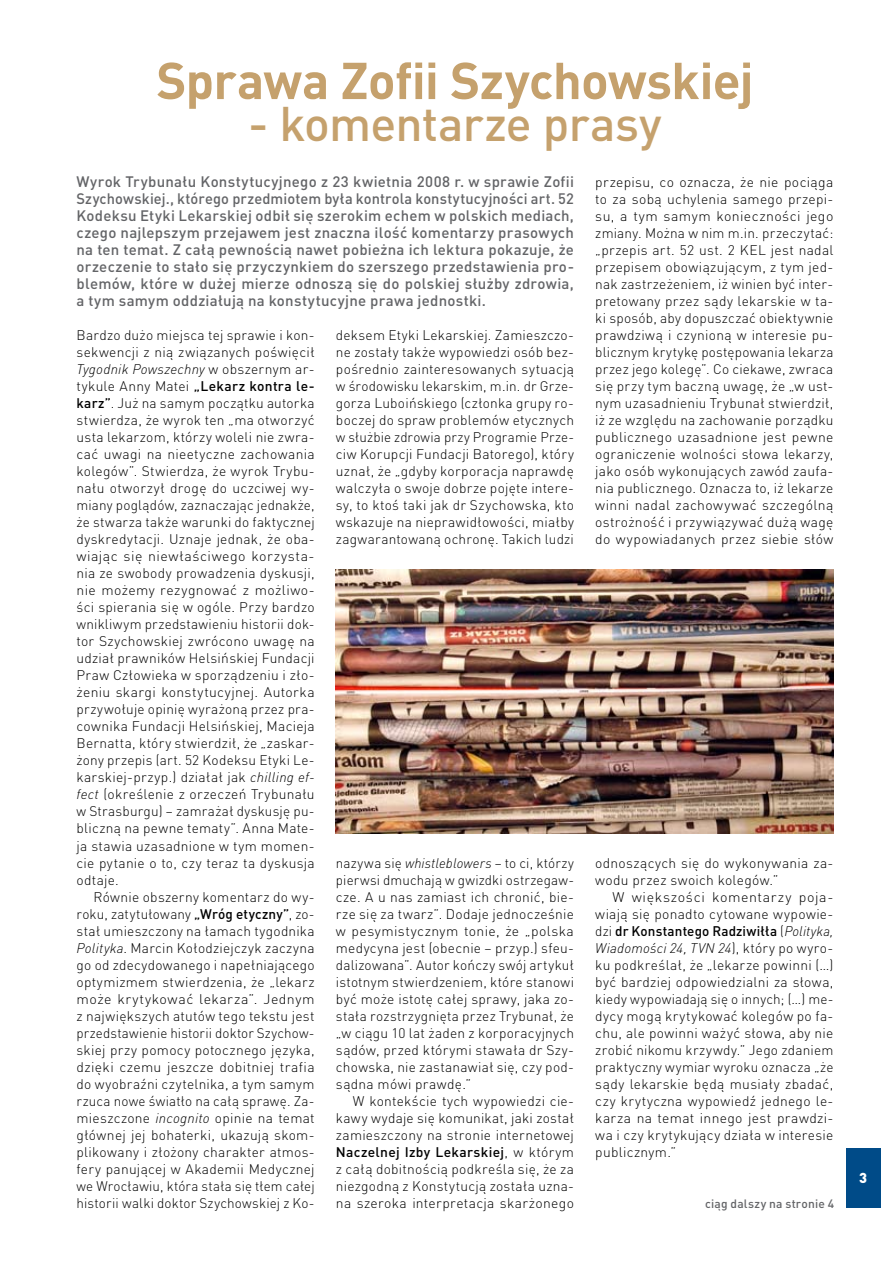
<style>
.page{position:relative;width:893px;height:1263px;background:#fff}
.page>*{position:absolute;margin:0;border:0;box-sizing:border-box;transform-origin:0 0}
.t1{font:700 51px "DIN Festival";letter-spacing:-.015em;color:#c5a16d}
.t2{font:500 48px "DIN Festival";letter-spacing:-.015em;color:#c5a16d}
.t3{font:500 15px/17px "DIN Festival";letter-spacing:.02em;color:#636467;text-align:justify}
.t4{font:900 14.25px "DIN Festival";color:#fff}
.t5{font:300 13.8px/17px "DIN Festival";letter-spacing:.02em;color:#000;text-align:justify}
.t6{font:500 12px "DIN Festival";letter-spacing:.02em;color:#636467}
.s1{font-style:italic}
.s2{font-weight:500}
</style>
<div class="page">
<img style="left:336px;top:570px;width:497px;height:263px">
<div style="left:846px;top:1148px;width:34px;height:60px;background:#004b88"></div>
<h1 class="t1" style="left:156px;top:47px;width:599px">Sprawa Zofii Szychowskiej</h1>
<h2 class="t2" style="left:248px;top:93px;width:415px">- komentarze prasy</h2>
<p class="t3" style="left:77px;top:173px;width:499px">Wyrok Trybunału Konstytucyjnego z 23 kwietnia 2008 r. w sprawie Zofii Szychowskiej., którego przedmiotem była kontrola konstytucyjności art. 52<br>Kodeksu Etyki Lekarskiej odbił się szerokim echem w polskich mediach, czego najlepszym przejawem jest znaczna ilość komentarzy prasowych na ten temat. Z całą pewnością nawet pobieżna ich lektura pokazuje, że orzeczenie to stało się przyczynkiem do szerszego przedstawienia pro&shy;blemów, które w dużej mierze odnoszą się do polskiej służby zdrowia, a tym samym oddziałują na konstytucyjne prawa jednostki.</p>
<p class="t5" style="left:595px;top:174px;width:240px">przepisu, co oznacza, że nie pociąga to za sobą uchylenia samego przepi&shy;su, a tym samym konieczności jego zmiany. Można w nim m.in. przeczytać: „przepis art. 52 ust. 2 KEL jest nadal przepisem obowiązującym, z tym jed&shy;nak zastrzeżeniem, iż winien być inter&shy;pretowany przez sądy lekarskie w ta&shy;ki sposób, aby dopuszczać obiektywnie prawdziwą i czynioną w interesie pu&shy;blicznym krytykę postępowania lekarza przez jego kolegę”. Co ciekawe, zwraca się przy tym baczną uwagę, że „w ust&shy;nym uzasadnieniu Trybunał stwierdził, iż ze względu na zachowanie porządku publicznego uzasadnione jest pewne ograniczenie wolności słowa lekarzy, jako osób wykonujących zawód zaufa&shy;nia publicznego. Oznacza to, iż lekarze winni nadal zachowywać szczególną ostrożność i przywiązywać dużą wagę do wypowiadanych przez siebie słów</p>
<p class="t5" style="left:77px;top:327px;width:240px">Bardzo dużo miejsca tej sprawie i kon&shy;sekwencji z nią związanych poświęcił <span class="s1">Tygodnik Powszechny</span> w obszernym ar&shy;tykule Anny Matei <span class="s2">„Lekarz kontra le&shy;karz”</span>. Już na samym początku autorka stwierdza, że wyrok ten „ma otworzyć usta lekarzom, którzy woleli nie zwra&shy;cać uwagi na nieetyczne zachowania kolegów”. Stwierdza, że wyrok Trybu&shy;nału otworzył drogę do uczciwej wy&shy;miany poglądów, zaznaczając jednakże, że stwarza także warunki do faktycznej dyskredytacji. Uznaje jednak, że oba&shy;wiając się niewłaściwego korzysta&shy;nia ze swobody prowadzenia dyskusji, nie możemy rezygnować z możliwo&shy;ści spierania się w ogóle. Przy bardzo wnikliwym przedstawieniu historii dok&shy;tor Szychowskiej zwrócono uwagę na udział prawników Helsińskiej Fundacji Praw Człowieka w sporządzeniu i zło&shy;żeniu skargi konstytucyjnej. Autorka przywołuje opinię wyrażoną przez pra&shy;cownika Fundacji Helsińskiej, Macieja Bernatta, który stwierdził, że „zaskar&shy;żony przepis (art. 52 Kodeksu Etyki Le&shy;karskiej-przyp.) działał jak <span class="s1">chilling ef&shy;fect</span> (określenie z orzeczeń Trybunału w Strasburgu) – zamrażał dyskusję pu&shy;bliczną na pewne tematy”. Anna Mate&shy;ja stawia uzasadnione w tym momen&shy;cie pytanie o to, czy teraz ta dyskusja odtaje.</p>
<p class="t5" style="left:77px;top:888px;width:240px;text-indent:17px">Równie obszerny komentarz do wy&shy;roku, zatytułowany <span class="s2">„Wróg etyczny”</span>, zo&shy;stał umieszczony na łamach tygodnika <span class="s1">Polityka</span>. Marcin Kołodziejczyk zaczyna go od zdecydowanego i napełniającego optymizmem stwierdzenia, że „lekarz może krytykować lekarza”. Jednym z największych atutów tego tekstu jest przedstawienie historii doktor Szychow&shy;skiej przy pomocy potocznego języka, dzięki czemu jeszcze dobitniej trafia do wyobraźni czytelnika, a tym samym rzuca nowe światło na całą sprawę. Za&shy;mieszczone <span class="s1">incognito</span> opinie na temat głównej jej bohaterki, ukazują skom&shy;plikowany i złożony charakter atmos&shy;fery panującej w Akademii Medycznej we Wrocławiu, która stała się tłem całej historii walki doktor Szychowskiej z Ko-</p>
<p class="t5" style="left:336px;top:327px;width:240px">deksem Etyki Lekarskiej. Zamieszczo&shy;ne zostały także wypowiedzi osób bez&shy;pośrednio zainteresowanych sytuacją w środowisku lekarskim, m.in. dr Grze&shy;gorza Luboińskiego (członka grupy ro&shy;boczej do spraw problemów etycznych w służbie zdrowia przy Programie Prze&shy;ciw Korupcji Fundacji Batorego), który uznał, że „gdyby korporacja naprawdę walczyła o swoje dobrze pojęte intere&shy;sy, to ktoś taki jak dr Szychowska, kto wskazuje na nieprawidłowości, miałby zagwarantowaną ochronę. Takich ludzi</p>
<p class="t5" style="left:336px;top:854px;width:240px">nazywa się <span class="s1">whistleblowers</span> – to ci, którzy pierwsi dmuchają w gwizdki ostrzegaw&shy;cze. A u nas zamiast ich chronić, bie&shy;rze się za twarz”. Dodaje jednocześnie w pesymistycznym tonie, że „polska medycyna jest (obecnie – przyp.) sfeu&shy;dalizowana”. Autor kończy swój artykuł istotnym stwierdzeniem, które stanowi być może istotę całej sprawy, jaka zo&shy;stała rozstrzygnięta przez Trybunał, że „w ciągu 10 lat żaden z korporacyjnych sądów, przed którymi stawała dr Szy&shy;chowska, nie zastanawiał się, czy pod&shy;sądna mówi prawdę.”</p>
<p class="t5" style="left:336px;top:1092px;width:240px;text-indent:17px">W kontekście tych wypowiedzi cie&shy;kawy wydaje się komunikat, jaki został zamieszczony na stronie internetowej <span class="s2">Naczelnej Izby Lekarskiej</span>, w którym z całą dobitnością podkreśla się, że za niezgodną z Konstytucją została uzna&shy;na szeroka interpretacja skarżonego</p>
<p class="t5" style="left:595px;top:854px;width:240px">odnoszących się do wykonywania za&shy;wodu przez swoich kolegów.”</p>
<p class="t5" style="left:595px;top:888px;width:240px;text-indent:17px">W większości komentarzy poja&shy;wiają się ponadto cytowane wypowie&shy;dzi <span class="s2">dr Konstantego Radziwiłła</span> (<span class="s1">Polityka, Wiadomości 24, TVN 24</span>), który po wyro&shy;ku podkreślał, że „lekarze powinni (…) być bardziej odpowiedzialni za słowa, kiedy wypowiadają się o innych; (…) me&shy;dycy mogą krytykować kolegów po fa&shy;chu, ale powinni ważyć słowa, aby nie zrobić nikomu krzywdy.” Jego zdaniem praktyczny wymiar wyroku oznacza „że sądy lekarskie będą musiały zbadać, czy krytyczna wypowiedź jednego le&shy;karza na temat innego jest prawdzi&shy;wa i czy krytykujący działa w interesie publicznym.”</p>
<p class="t6" style="left:705px;top:1196px;width:131px">ciąg dalszy na stronie 4</p>
<p class="t4" style="left:859px;top:1168px;width:9px">3</p>
</div>
